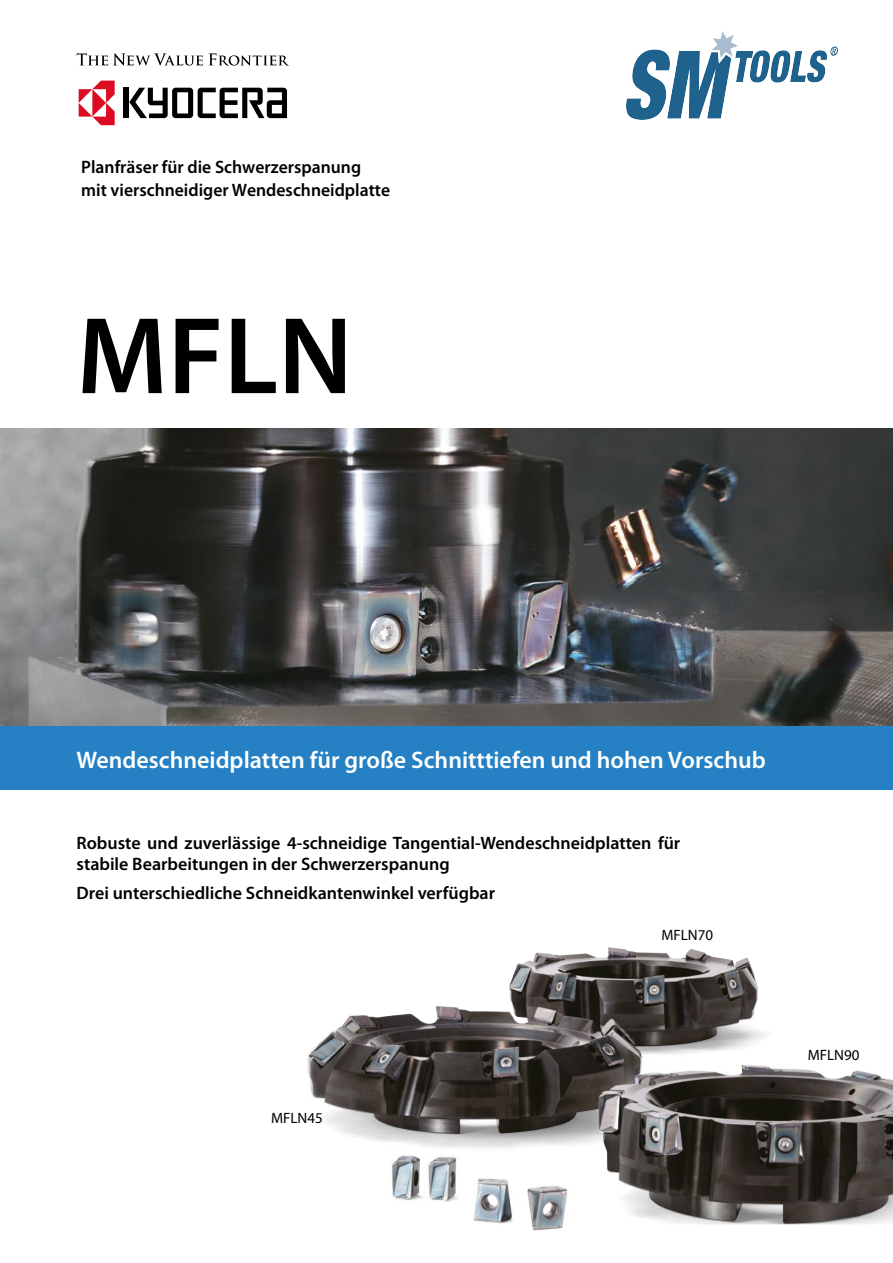
<style>
.page{position:relative;width:893px;height:1263px;background:#fff}
.page>*{position:absolute;margin:0;border:0;box-sizing:border-box;transform-origin:0 0}
.t1{font:600 110.25px "Myriad Pro";color:#000}
.t2{font:600 24px "Myriad Pro";color:#fff}
.t3{font:600 18px/22.5px "Myriad Pro";color:#000}
.t4{font:15px "Myriad Pro";color:#000}
</style>
<div class="page">
<img style="left:0;top:428px;width:893px;height:298px">
<div style="left:0;top:726px;width:893px;height:63px;background:#2581c4"></div>
<img style="left:308px;top:952px;width:585px;height:271px">
<svg style="left:77px;top:53px;width:126px;height:13px"></svg>
<svg style="left:209px;top:53px;width:80px;height:13px"></svg>
<div style="left:124px;top:88px;width:5px;height:30px;background:#000"></div>
<svg style="left:129px;top:88px;width:158px;height:30px"></svg>
<svg style="left:79px;top:81px;width:36px;height:44px"></svg>
<img style="left:626px;top:31px;width:212px;height:88px">
<p class="t3" style="left:81px;top:156px;width:311px">Planfräser für die Schwerzerspanung mit vierschneidiger Wendeschneidplatte</p>
<h1 class="t1" style="left:77px;top:295px;width:278px">MFLN</h1>
<h2 class="t2" style="left:77px;top:746px;width:691px">Wendeschneidplatten für große Schnitttiefen und hohen Vorschub</h2>
<p class="t3" style="left:77px;top:832px;width:605px;line-height:21px">Robuste und zuverlässige 4-schneidige Tangential-Wendeschneidplatten für stabile Bearbeitungen in der Schwerzerspanung</p>
<p class="t3" style="left:77px;top:882px;width:420px">Drei unterschiedliche Schneidkantenwinkel verfügbar</p>
<p class="t4" style="left:661px;top:926px;width:53px">MFLN70</p>
<p class="t4" style="left:271px;top:1109px;width:53px">MFLN45</p>
<p class="t4" style="left:808px;top:1045px;width:53px">MFLN90</p>
</div>
